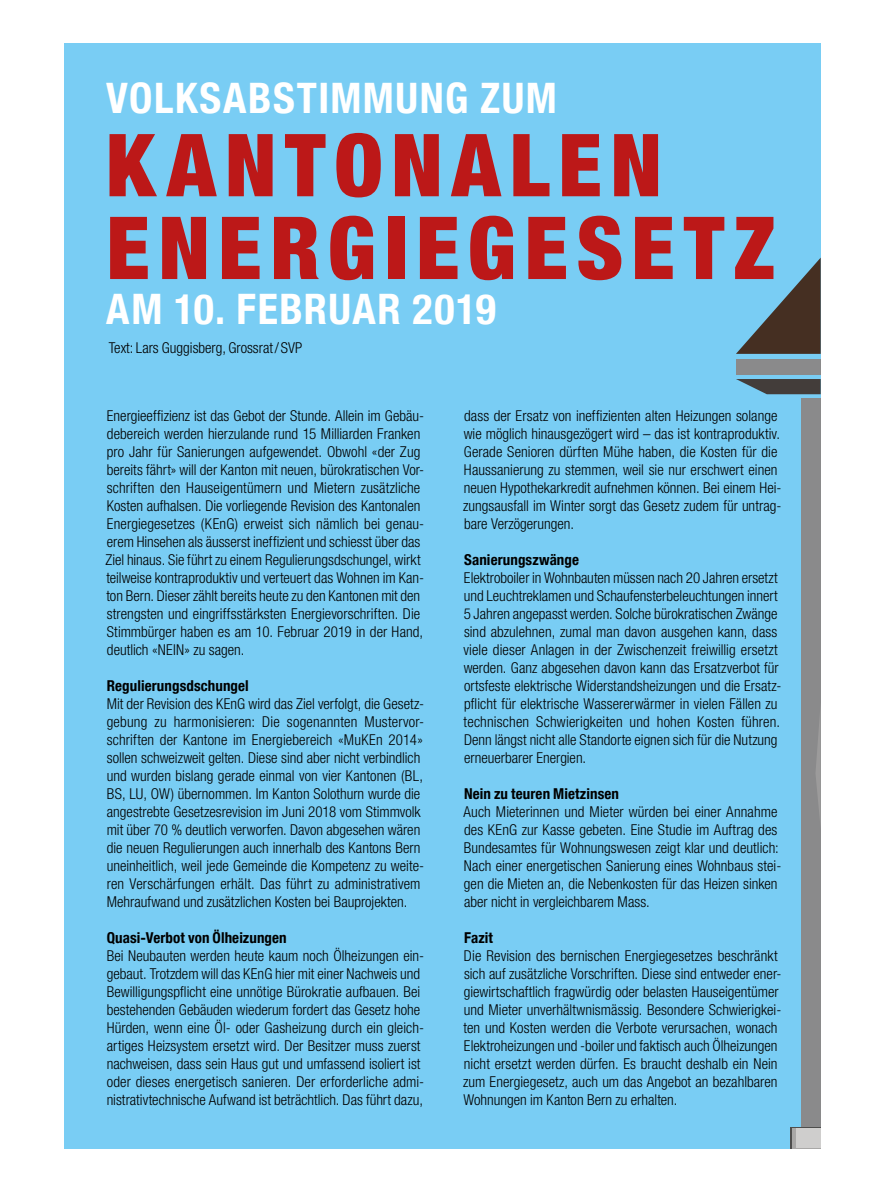
<style>
.page{position:relative;width:893px;height:1191px;background:#fff}
.page>*{position:absolute;margin:0;border:0;box-sizing:border-box;transform-origin:0 0}
.t1{font:900 condensed 87px/82.8px "Helvetica Neue LT Com";letter-spacing:.1em;color:#bc1818}
.t2{font:700 condensed 42px "Helvetica Neue LT Com";letter-spacing:.035em;color:#fff}
.t3{font:300 condensed 15px/18px "Helvetica Neue LT Com";letter-spacing:.005em;color:#000}
.t4{font:700 condensed 15px "Helvetica Neue LT Com";letter-spacing:.005em;color:#000}
</style>
<div class="page">
<div style="left:64px;top:43px;width:757px;height:1105px;background:#79cdf4"></div>
<div style="left:801px;top:398px;width:20px;height:750px;background:#8a8a8b"></div>
<svg style="left:736px;top:379px;width:85px;height:15px"></svg>
<div style="left:736px;top:359px;width:85px;height:15px;background:#8a8a8b"></div>
<svg style="left:736px;top:258px;width:85px;height:96px"></svg>
<svg style="left:816px;top:710px;width:5px;height:113px"></svg>
<div style="left:790px;top:1127px;width:31px;height:21px;background:#4e4e4d"></div>
<div style="left:792px;top:1127px;width:29px;height:21px;background:#a9a8a7"></div>
<div style="left:796px;top:1128px;width:25px;height:20px;background:#cfcecd"></div>
<h2 class="t2" style="left:106px;top:73px;width:452px">VOLKSABSTIMMUNG ZUM</h2>
<h1 class="t1" style="left:106px;top:124px;width:670px">KANTONALEN<br>ENERGIEGESETZ</h1>
<h2 class="t2" style="left:106px;top:284px;width:391px">AM 10. FEBRUAR 2019</h2>
<p class="t3" style="left:109px;top:339px;width:195px">Text: Lars Guggisberg, Grossrat/ SVP</p>
<p class="t3" style="left:105px;top:406px;width:320px">Energieeffizienz ist das Gebot der Stunde. Allein im Gebäu&shy;debereich werden hierzulande rund 15 Milliarden Franken pro Jahr für Sanierungen aufgewendet. Obwohl «der Zug bereits fährt» will der Kanton mit neuen, bürokratischen Vor&shy;schriften den Hauseigentümern und Mietern zusätzliche Kosten aufhalsen. Die vorliegende Revision des Kantonalen Energiegesetzes (KEnG) erweist sich nämlich bei genau&shy;erem Hinsehen als äusserst ineffizient und schiesst über das Ziel hinaus. Sie führt zu einem Regulierungsdschungel, wirkt teilweise kontraproduktiv und verteuert das Wohnen im Kan&shy;ton Bern. Dieser zählt bereits heute zu den Kantonen mit den strengsten und eingriffsstärksten Energievorschriften. Die Stimmbürger haben es am 10. Februar 2019 in der Hand, deutlich «NEIN» zu sagen.</p>
<p class="t4" style="left:107px;top:676px;width:143px">Regulierungsdschungel</p>
<p class="t3" style="left:107px;top:694px;width:319px">Mit der Revision des KEnG wird das Ziel verfolgt, die Gesetz&shy;gebung zu harmonisieren: Die sogenannten Mustervor&shy;schriften der Kantone im Energiebereich «MuKEn 2014» sollen schweizweit gelten. Diese sind aber nicht verbindlich und wurden bislang gerade einmal von vier Kantonen (BL, BS, LU, OW) übernommen. Im Kanton Solothurn wurde die angestrebte Gesetzesrevision im Juni 2018 vom Stimmvolk mit über 70 % deutlich verworfen. Davon abgesehen wären die neuen Regulierungen auch innerhalb des Kantons Bern uneinheitlich, weil jede Gemeinde die Kompetenz zu weite&shy;ren Verschärfungen erhält. Das führt zu administrativem Mehraufwand und zusätzlichen Kosten bei Bauprojekten.</p>
<p class="t4" style="left:107px;top:928px;width:181px">Quasi-Verbot von Ölheizungen</p>
<p class="t3" style="left:107px;top:946px;width:319px">Bei Neubauten werden heute kaum noch Ölheizungen ein&shy;gebaut. Trotzdem will das KEnG hier mit einer Nachweis und Bewilligungspflicht eine unnötige Bürokratie aufbauen. Bei bestehenden Gebäuden wiederum fordert das Gesetz hohe Hürden, wenn eine Öl- oder Gasheizung durch ein gleich&shy;artiges Heizsystem ersetzt wird. Der Besitzer muss zuerst nachweisen, dass sein Haus gut und umfassend isoliert ist oder dieses energetisch sanieren. Der erforderliche admi&shy;nistrativtechnische Aufwand ist beträchtlich. Das führt dazu,</p>
<p class="t3" style="left:463px;top:406px;width:320px">dass der Ersatz von ineffizienten alten Heizungen solange wie möglich hinausgezögert wird – das ist kontraproduktiv.<br>Gerade Senioren dürften Mühe haben, die Kosten für die Haussanierung zu stemmen, weil sie nur erschwert einen neuen Hypothekarkredit aufnehmen können. Bei einem Hei&shy;zungsausfall im Winter sorgt das Gesetz zudem für untrag&shy;bare Verzögerungen.</p>
<p class="t4" style="left:464px;top:550px;width:116px">Sanierungszwänge</p>
<p class="t3" style="left:464px;top:568px;width:319px">Elektroboiler in Wohnbauten müssen nach 20 Jahren ersetzt und Leuchtreklamen und Schaufensterbeleuchtungen innert 5 Jahren angepasst werden. Solche bürokratischen Zwänge sind abzulehnen, zumal man davon ausgehen kann, dass viele dieser Anlagen in der Zwischenzeit freiwillig ersetzt werden. Ganz abgesehen davon kann das Ersatzverbot für ortsfeste elektrische Widerstandsheizungen und die Ersatz&shy;pflicht für elektrische Wassererwärmer in vielen Fällen zu technischen Schwierigkeiten und hohen Kosten führen.<br>Denn längst nicht alle Standorte eignen sich für die Nutzung erneuerbarer Energien.</p>
<p class="t4" style="left:464px;top:784px;width:157px">Nein zu teuren Mietzinsen</p>
<p class="t3" style="left:463px;top:802px;width:319px">Auch Mieterinnen und Mieter würden bei einer Annahme des KEnG zur Kasse gebeten. Eine Studie im Auftrag des Bundesamtes für Wohnungswesen zeigt klar und deutlich:<br>Nach einer energetischen Sanierung eines Wohnbaus stei&shy;gen die Mieten an, die Nebenkosten für das Heizen sinken aber nicht in vergleichbarem Mass.</p>
<p class="t4" style="left:464px;top:928px;width:30px">Fazit</p>
<p class="t3" style="left:463px;top:946px;width:320px">Die Revision des bernischen Energiegesetzes beschränkt sich auf zusätzliche Vorschriften. Diese sind entweder ener&shy;giewirtschaftlich fragwürdig oder belasten Hauseigentümer und Mieter unverhältwnismässig. Besondere Schwierigkei&shy;ten und Kosten werden die Verbote verursachen, wonach Elektroheizungen und -boiler und faktisch auch Ölheizungen nicht ersetzt werden dürfen. Es braucht deshalb ein Nein zum Energiegesetz, auch um das Angebot an bezahlbaren Wohnungen im Kanton Bern zu erhalten.</p>
</div>
